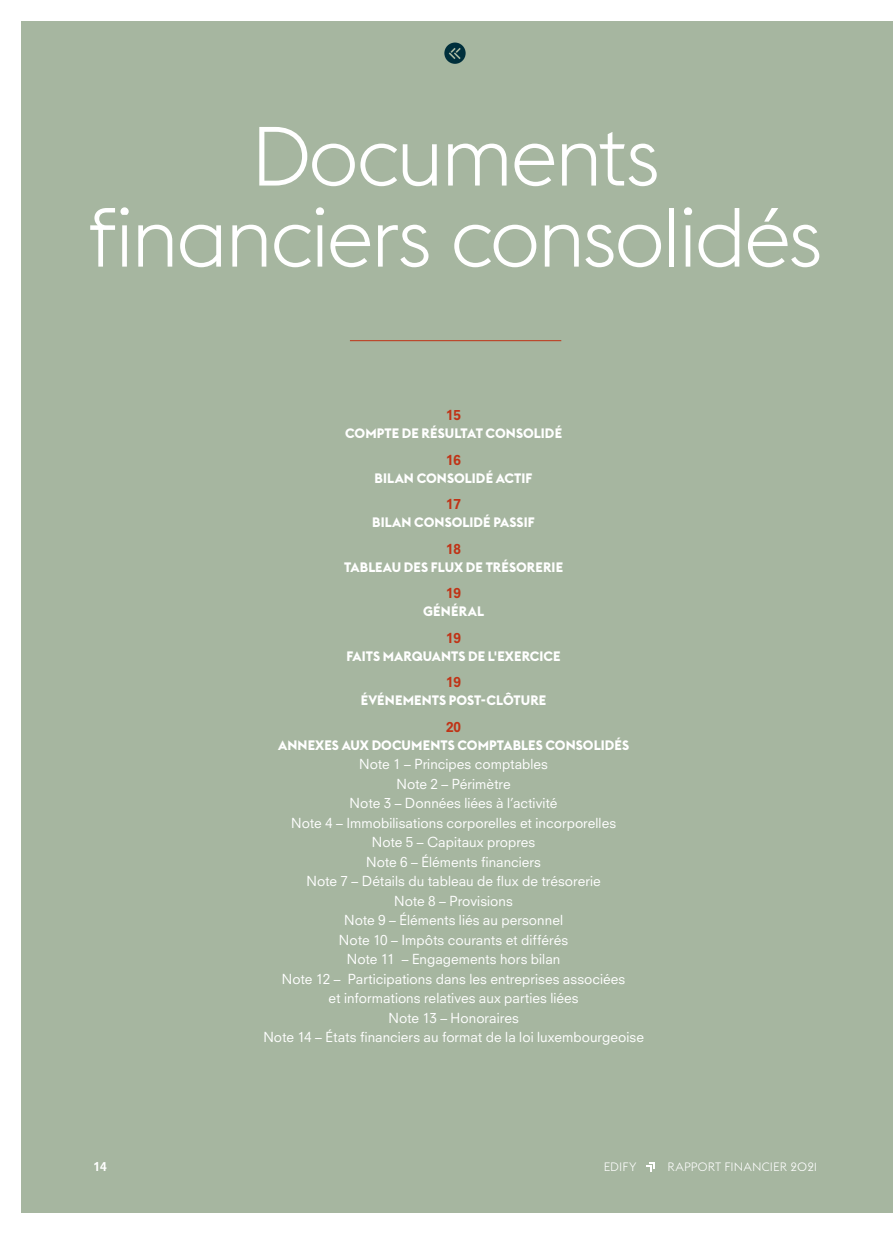
<style>
.page{position:relative;width:893px;height:1234px;background:#fff}
.page>*{position:absolute;margin:0;border:0;box-sizing:border-box;transform-origin:0 0}
.t1{font:300 82.5px/81px "Euclid Flex";letter-spacing:-.04em;color:#fff;text-align:center}
.t2{font:13.5px/19.5px "Neuzeit SLT Std";letter-spacing:.005em;color:#fff;text-align:center}
.t3{font:700 13.5px "Euclid Flex";letter-spacing:.01em;color:#fff}
.t4{font:800 13.5px "Neuzeit SLT Std";color:#c03316}
.t5{font:300 12px "Euclid Flex";letter-spacing:.005em;color:#fff}
.t6{font:800 12px "Neuzeit SLT Std";color:#fff}
</style>
<div class="page">
<div style="left:21px;top:21px;width:872px;height:1191px;background:#a6b6a0"></div>
<svg style="left:646px;top:1162px;width:9px;height:8px"></svg>
<hr style="left:350px;top:340px;width:211px;height:1px;background:#c03316">
<svg style="left:444px;top:43px;width:22px;height:21px"></svg>
<h1 class="t1" style="left:88px;top:116px;width:736px">Documents financiers consolidés</h1>
<p class="t4" style="left:446px;top:407px;width:17px">15</p>
<p class="t3" style="left:345px;top:425px;width:218px">COMPTE DE RÉSULTAT CONSOLIDÉ</p>
<p class="t4" style="left:446px;top:451px;width:17px">16</p>
<p class="t3" style="left:375px;top:470px;width:159px">BILAN CONSOLIDÉ ACTIF</p>
<p class="t4" style="left:446px;top:496px;width:17px">17</p>
<p class="t3" style="left:372px;top:514px;width:164px">BILAN CONSOLIDÉ PASSIF</p>
<p class="t4" style="left:446px;top:540px;width:17px">18</p>
<p class="t3" style="left:344px;top:559px;width:221px">TABLEAU DES FLUX DE TRÉSORERIE</p>
<p class="t4" style="left:446px;top:585px;width:17px">19</p>
<p class="t3" style="left:423px;top:603px;width:62px">GÉNÉRAL</p>
<p class="t4" style="left:446px;top:629px;width:17px">19</p>
<p class="t3" style="left:346px;top:648px;width:216px">FAITS MARQUANTS DE L'EXERCICE</p>
<p class="t4" style="left:446px;top:674px;width:17px">19</p>
<p class="t3" style="left:361px;top:692px;width:187px">ÉVÉNEMENTS POST-CLÔTURE</p>
<p class="t4" style="left:446px;top:718px;width:17px">20</p>
<p class="t3" style="left:278px;top:737px;width:352px">ANNEXES AUX DOCUMENTS COMPTABLES CONSOLIDÉS</p>
<p class="t2" style="left:263px;top:754px;width:382px">Note 1 – Principes comptables<br>Note 2 – Périmètre<br>Note 3 – Données liées à l’activité<br>Note 4 – Immobilisations corporelles et incorporelles<br>Note 5 – Capitaux propres<br>Note 6 – Éléments financiers<br>Note 7 – Détails du tableau de flux de trésorerie<br>Note 8 – Provisions<br>Note 9 – Éléments liés au personnel<br>Note 10 – Impôts courants et différés<br>Note 11 – Engagements hors bilan<br>Note 12 – Participations dans les entreprises associées<br>et informations relatives aux parties liées<br>Note 13 – Honoraires<br>Note 14 – États financiers au format de la loi luxembourgeoise</p>
<p class="t6" style="left:94px;top:1158px;width:15px">14</p>
<p class="t5" style="left:604px;top:1159px;width:34px">EDIFY</p>
<p class="t5" style="left:667px;top:1159px;width:151px">RAPPORT FINANCIER 2021</p>
</div>
